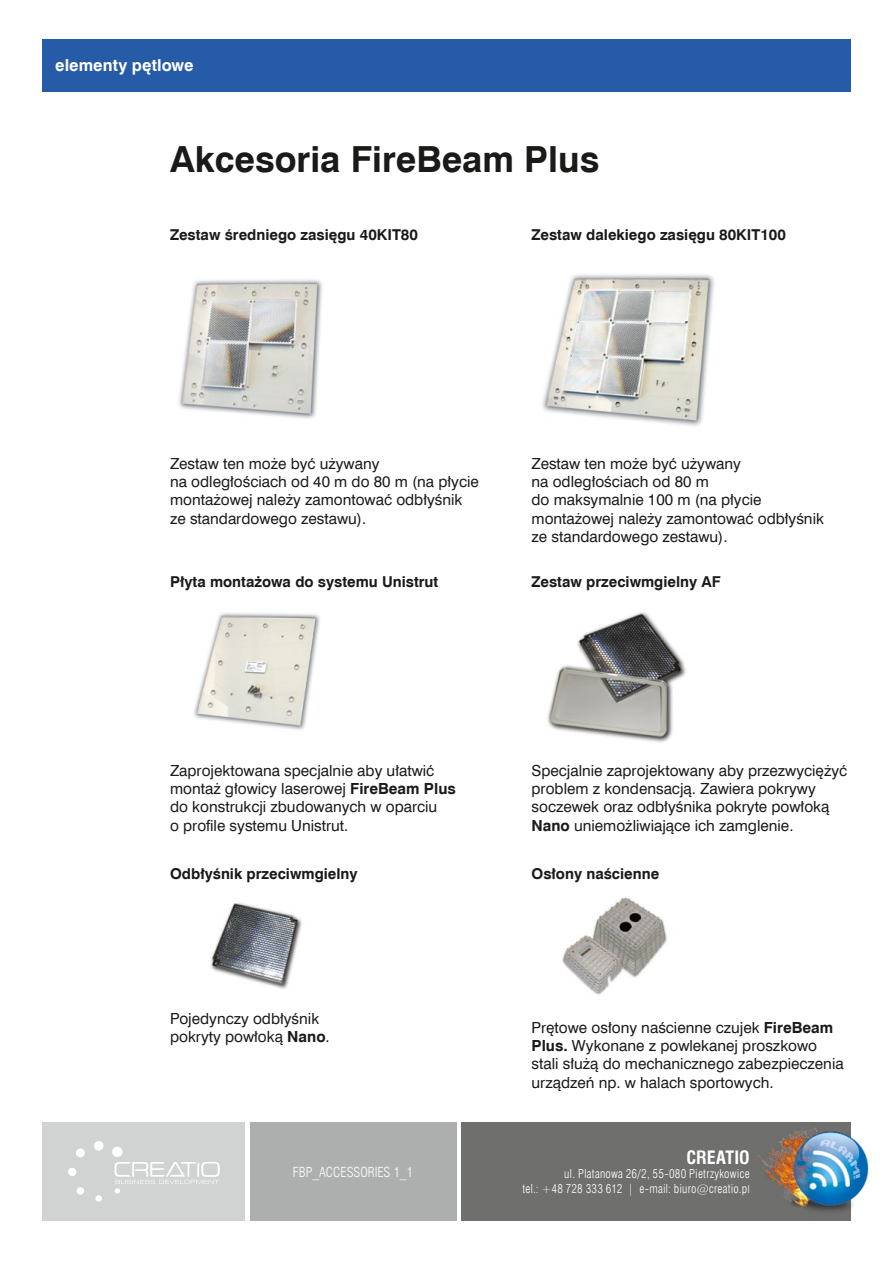
<style>
.page{position:relative;width:893px;height:1263px;background:#fff}
.page>*{position:absolute;margin:0;border:0;box-sizing:border-box;transform-origin:0 0}
.t1{font:700 36px "Swis 721 EU";color:#1a1a18}
.t2{font:700 18px "Swis 721 Cn EU";letter-spacing:.005em;color:#fff}
.t3{font:700 16.5px "Swis 721 EU";letter-spacing:.005em;color:#fff}
.t4{font:15.3px/18.3px "Swis 721 EU";color:#1a1a18}
.t5{font:700 15px "Swis 721 EU";color:#1a1a18}
.t6{font:13.5px "Swis 721 Lt Cn EU";color:#fff}
.t7{font:12px/14.4px "Swis 721 Lt Cn EU";letter-spacing:.015em;color:#fff;text-align:right}
.s1{font-weight:700}
.s2{font-size:10.5px}
</style>
<div class="page">
<div style="left:461px;top:1122px;width:389px;height:98px;background:#6f6f6e"></div>
<div style="left:43px;top:1122px;width:202px;height:98px;background:#d1d2d2"></div>
<svg style="left:68px;top:1141px;width:152px;height:61px"></svg>
<div style="left:250px;top:1122px;width:206px;height:98px;background:#adaeae"></div>
<img style="left:758px;top:1122px;width:111px;height:98px">
<img style="left:178px;top:279px;width:145px;height:140px">
<img style="left:194px;top:612px;width:126px;height:118px">
<img style="left:210px;top:902px;width:92px;height:87px">
<img style="left:542px;top:274px;width:173px;height:152px">
<img style="left:547px;top:612px;width:139px;height:131px">
<img style="left:562px;top:897px;width:105px;height:98px">
<div style="left:42px;top:39px;width:808px;height:52px;background:#265ba7"></div>
<p class="t3" style="left:55px;top:55px;width:140px">elementy pętlowe</p>
<h1 class="t1" style="left:170px;top:137px;width:431px">Akcesoria FireBeam Plus</h1>
<p class="t5" style="left:170px;top:225px;width:249px">Zestaw średniego zasięgu 40KIT80</p>
<p class="t5" style="left:531px;top:225px;width:256px">Zestaw dalekiego zasięgu 80KIT100</p>
<p class="t4" style="left:170px;top:454px;width:310px">Zestaw ten może być używany<br>na odległościach od 40 m do 80 m (na płycie montażowej należy zamontować odbłyśnik ze standardowego zestawu).</p>
<p class="t5" style="left:170px;top:572px;width:270px">Płyta montażowa do systemu Unistrut</p>
<p class="t4" style="left:531px;top:454px;width:294px">Zestaw ten może być używany<br>na odległościach od 80 m<br>do maksymalnie 100 m (na płycie montażowej należy zamontować odbłyśnik ze standardowego zestawu).</p>
<p class="t5" style="left:531px;top:572px;width:191px">Zestaw przeciwmgielny AF</p>
<p class="t4" style="left:170px;top:761px;width:287px">Zaprojektowana specjalnie aby ułatwić montaż głowicy laserowej <span class="s1">FireBeam Plus </span>do konstrukcji zbudowanych w oparciu<br>o profile systemu Unistrut.</p>
<p class="t5" style="left:170px;top:864px;width:189px">Odbłyśnik przeciwmgielny</p>
<p class="t4" style="left:170px;top:1009px;width:161px">Pojedynczy odbłyśnik pokryty powłoką <span class="s1">Nano</span>.</p>
<p class="t6" style="left:293px;top:1163px;width:122px">FBP_ACCESSORIES 1_1</p>
<p class="t4" style="left:531px;top:761px;width:317px">Specjalnie zaprojektowany aby przezwyciężyć problem z kondensacją. Zawiera pokrywy soczewek oraz odbłyśnika pokryte powłoką <span class="s1">Nano</span> uniemożliwiające ich zamglenie.</p>
<p class="t5" style="left:531px;top:864px;width:129px">Osłony naścienne</p>
<p class="t4" style="left:531px;top:1018px;width:314px">Prętowe osłony naścienne czujek <span class="s1">FireBeam Plus.</span> Wykonane z powlekanej proszkowo stali służą do mechanicznego zabezpieczenia urządzeń np. w halach sportowych.</p>
<p class="t2" style="left:686px;top:1146px;width:65px">CREATIO</p>
<p class="t7" style="left:522px;top:1167px;width:229px">ul. Platanowa 26/2, 55-080 Pietrzykowice<br>tel.: +48 728 333 612 | e-mail: biuro@creatio.p<span class="s2">l</span></p>
</div>
